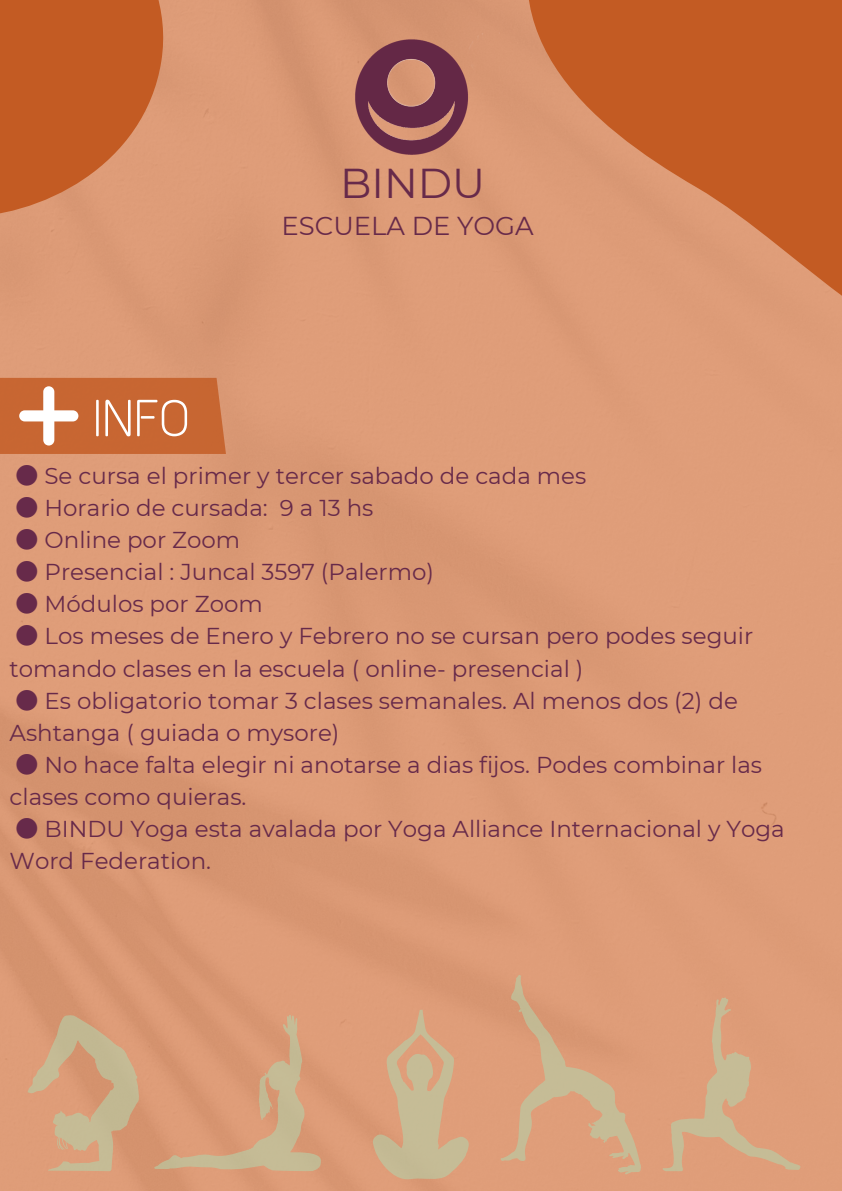
<style>
.page{position:relative;width:842px;height:1191px;background:#fff}
.page>*{position:absolute;margin:0;border:0;box-sizing:border-box;transform-origin:0 0}
.t1{font:52.1px "Text Me One";color:#fff}
.t2{font:41.6px "Montserrat";color:#672a4a}
.t3{font:25.9px "Montserrat";color:#672a4a}
.t4{font:22.9px/32px "Montserrat";color:#672a4a}
.s1{font-family:"Noto Sans CJ Ksc"}
</style>
<div class="page">
<img style="left:0;top:0;width:842px;height:1190px">
<svg style="left:421px;top:0;width:421px;height:525px;fill:#de9c78"></svg>
<img style="left:310px;top:27px;width:195px;height:146px">
<div style="left:0;top:378px;width:226px;height:76px;background:#c76632"></div>
<svg style="left:19px;top:386px;width:59px;height:59px"></svg>
<svg style="left:0;top:0;width:265px;height:353px;fill:#db9975"></svg>
<svg style="left:373px;top:1009px;width:96px;height:170px"></svg>
<svg style="left:154px;top:1014px;width:167px;height:156px"></svg>
<svg style="left:500px;top:974px;width:141px;height:200px"></svg>
<svg style="left:663px;top:997px;width:137px;height:174px"></svg>
<svg style="left:28px;top:1014px;width:111px;height:156px"></svg>
<p class="t1" style="left:92px;top:386px;width:100px">INFO</p>
<p class="t2" style="left:340px;top:157px;width:147px">BINDU</p>
<p class="t3" style="left:282px;top:209px;width:254px">ESCUELA DE YOGA</p>
<h1 class="t4" style="left:16px;top:460px;width:572px"><span class="s1">●</span> Se cursa el primer y tercer sabado de cada mes</h1>
<h3 class="t4" style="left:16px;top:492px;width:359px"><span class="s1">●</span> Horario de cursada: 9 a 13 hs</h3>
<p class="t4" style="left:16px;top:524px;width:226px"><span class="s1">●</span> Online por Zoom</p>
<h2 class="t4" style="left:16px;top:556px;width:420px"><span class="s1">●</span> Presencial : Juncal 3597 (Palermo)</h2>
<p class="t4" style="left:16px;top:588px;width:249px"><span class="s1">●</span> Módulos por Zoom</p>
<p class="t4" style="left:10px;top:620px;width:745px"><span class="s1">●</span> Los meses de Enero y Febrero no se cursan pero podes seguir tomando clases en la escuela ( online- presencial )</p>
<p class="t4" style="left:10px;top:684px;width:730px"><span class="s1">●</span> Es obligatorio tomar 3 clases semanales. Al menos dos (2) de<br>Ashtanga ( guiada o mysore)</p>
<p class="t4" style="left:10px;top:748px;width:754px"><span class="s1">●</span> No hace falta elegir ni anotarse a dias fijos. Podes combinar las clases como quieras.</p>
<p class="t4" style="left:10px;top:812px;width:777px"><span class="s1">●</span> BINDU Yoga esta avalada por Yoga Alliance Internacional y Yoga<br>Word Federation.</p>
</div>
